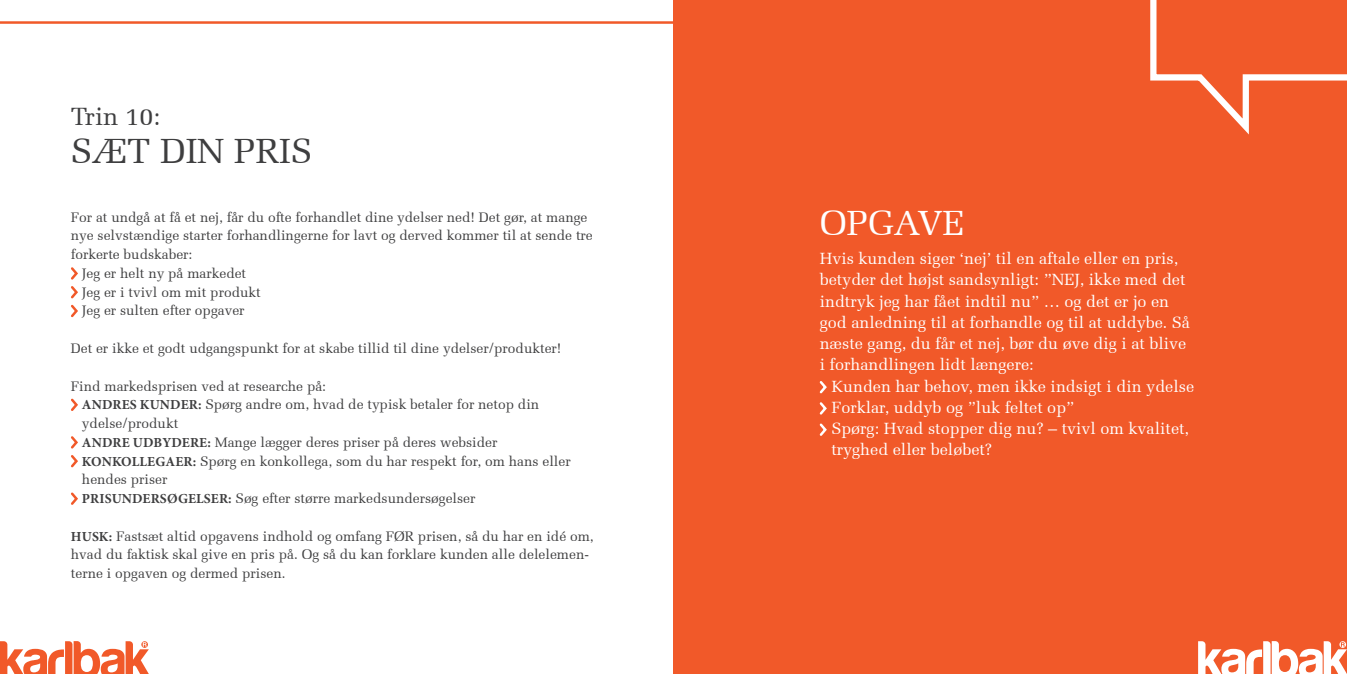
<style>
.page{position:relative;width:1347px;height:674px;background:#fff}
.page>*{position:absolute;margin:0;border:0;box-sizing:border-box;transform-origin:0 0}
.t1{font:35px "Melior";color:#3e3e3f}
.t2{font:35px "Melior";color:#fff}
.t3{font:25px "Melior";color:#3e3e3f}
.t4{font:16.25px/21.2px "Melior";color:#fff}
.t5{font:13.75px/18.8px "Melior";color:#3e3e3f}
.s1{font-family:"Minion Pro";font-weight:700}
</style>
<div class="page">
<div style="left:673px;top:0;width:673px;height:673px;background:#f15929"></div>
<svg style="left:1198px;top:641px;width:148px;height:32px"></svg>
<svg style="left:71px;top:267px;width:7px;height:51px"></svg>
<svg style="left:71px;top:398px;width:7px;height:13px"></svg>
<svg style="left:71px;top:436px;width:7px;height:32px"></svg>
<svg style="left:71px;top:492px;width:7px;height:13px"></svg>
<svg style="left:819px;top:381px;width:8px;height:55px"></svg>
<svg style="left:0;top:641px;width:149px;height:32px"></svg>
<svg style="left:1150px;top:0;width:196px;height:135px"></svg>
<h2 class="t3" style="left:71px;top:102px;width:91px">Trin 10:</h2>
<h1 class="t1" style="left:71px;top:130px;width:243px">SÆT DIN PRIS</h1>
<p class="t5" style="left:71px;top:207px;width:518px">For at undgå at få et nej, får du ofte forhandlet dine ydelser ned! Det gør, at mange</p>
<p class="t5" style="left:71px;top:226px;width:523px">nye selvstændige starter forhandlingerne for lavt og derved kommer til at sende tre</p>
<p class="t5" style="left:71px;top:245px;width:123px">forkerte budskaber:</p>
<p class="t5" style="left:82px;top:264px;width:166px">Jeg er helt ny på markedet</p>
<p class="t5" style="left:82px;top:282px;width:180px">Jeg er i tvivl om mit produkt</p>
<p class="t5" style="left:82px;top:301px;width:164px">Jeg er sulten efter opgaver</p>
<p class="t5" style="left:71px;top:339px;width:492px">Det er ikke et godt udgangspunkt for at skabe tillid til dine ydelser/produkter!</p>
<p class="t5" style="left:82px;top:376px;width:490px;text-indent:-11px">Find markedsprisen ved at researche på:<br><span class="s1">ANDRES KUNDER:</span> Spørg andre om, hvad de typisk betaler for netop din ydelse/produkt<br><span class="s1">ANDRE UDBYDERE:</span> Mange lægger deres priser på deres websider <span class="s1">KONKOLLEGAER:</span> Spørg en konkollega, som du har respekt for, om hans eller hendes priser<br><span class="s1">PRISUNDERSØGELSER:</span> Søg efter større markedsundersøgelser</p>
<p class="t5" style="left:71px;top:526px;width:524px"><span class="s1">HUSK:</span> Fastsæt altid opgavens indhold og omfang FØR prisen, så du har en idé om, hvad du faktisk skal give en pris på. Og så du kan forklare kunden alle delelemen&shy;terne i opgaven og dermed prisen.</p>
<h1 class="t2" style="left:819px;top:202px;width:146px">OPGAVE</h1>
<p class="t4" style="left:819px;top:248px;width:372px">Hvis kunden siger ‘nej’ til en aftale eller en pris, betyder det højst sandsynligt: ”NEJ, ikke med det indtryk jeg har fået indtil nu” … og det er jo en god anledning til at forhandle og til at uddybe. Så næste gang, du får et nej, bør du øve dig i at blive i forhandlingen lidt længere:</p>
<p class="t4" style="left:831px;top:375px;width:364px">Kunden har behov, men ikke indsigt i din ydelse Forklar, uddyb og ”luk feltet op”<br>Spørg: Hvad stopper dig nu? – tvivl om kvalitet, tryghed eller beløbet?</p>
</div>
